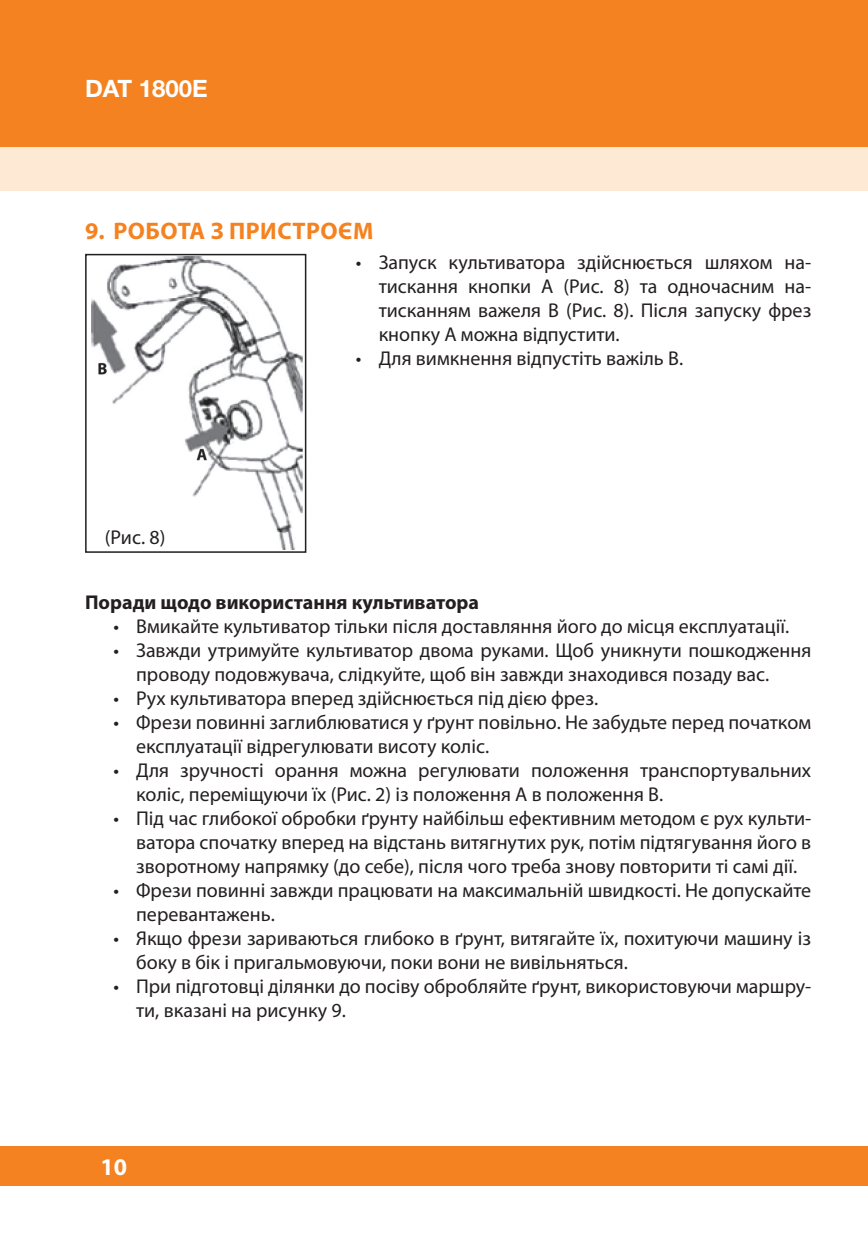
<style>
.page{position:relative;width:868px;height:1248px;background:#fff}
.page>*{position:absolute;margin:0;border:0;box-sizing:border-box;transform-origin:0 0}
.t1{font:700 24px "Myriad Pro";letter-spacing:.02em;color:#f58220}
.t2{font:700 24px "Helvetica Neue Cyr";color:#fff}
.t3{font:700 24px "Myriad Pro";color:#fff}
.t4{font:20px/24px "Myriad Pro";color:#231f20}
.t5{font:700 20px "Myriad Pro";color:#231f20}
</style>
<div class="page">
<div style="left:0;top:0;width:867px;height:147px;background:#f58220"></div>
<div style="left:0;top:1145px;width:867px;height:40px;background:#f58220"></div>
<div style="left:0;top:147px;width:867px;height:44px;background:#fee9d5"></div>
<hr style="left:867px;top:147px;width:1px;height:44px;background:#fee9d5">
<img style="left:91px;top:256px;width:216px;height:293px">
<div style="left:85px;top:254px;width:221px;height:299px;border:2px solid #231f20"></div>
<p class="t2" style="left:85px;top:75px;width:124px">DAT 1800E</p>
<p class="t1" style="left:85px;top:215px;width:290px">9. РОБОТА З ПРИСТРОЄМ</p>
<p class="t4" style="left:105px;top:525px;width:62px">(Рис. 8)</p>
<p class="t4" style="left:378px;top:250px;width:434px;text-align:justify;text-indent:-23px">• Запуск культиватора здійснюється шляхом на&shy;тискання кнопки А (Рис. 8) та одночасним на&shy;тисканням важеля В (Рис. 8). Після запуску фрез кнопку А можна відпустити.</p>
<p class="t4" style="left:356px;top:346px;width:328px">• Для вимкнення відпустіть важіль В.</p>
<p class="t5" style="left:85px;top:589px;width:395px">Поради щодо використання культиватора</p>
<p class="t4" style="left:113px;top:614px;width:677px">• Вмикайте культиватор тільки після доставляння його до місця експлуатації.</p>
<p class="t4" style="left:136px;top:638px;width:676px;text-indent:-23px">• Завжди утримуйте культиватор двома руками. Щоб уникнути пошкодження проводу подовжувача, слідкуйте, щоб він завжди знаходився позаду вас.</p>
<p class="t4" style="left:113px;top:686px;width:486px">• Рух культиватора вперед здійснюється під дією фрез.</p>
<p class="t4" style="left:136px;top:710px;width:676px;text-indent:-23px">• Фрези повинні заглиблюватися у ґрунт повільно. Не забудьте перед початком експлуатації відрегулювати висоту коліс.</p>
<p class="t4" style="left:136px;top:758px;width:676px;text-indent:-23px">• Для зручності орання можна регулювати положення транспортувальних коліс, переміщуючи їх (Рис. 2) із положення А в положення В.</p>
<p class="t4" style="left:136px;top:806px;width:676px;text-align:justify;text-indent:-23px">• Під час глибокої обробки ґрунту найбільш ефективним методом є рух культи&shy;ватора спочатку вперед на відстань витягнутих рук, потім підтягування його в зворотному напрямку (до себе), після чого треба знову повторити ті самі дії.</p>
<p class="t4" style="left:136px;top:878px;width:676px;text-indent:-23px">• Фрези повинні завжди працювати на максимальній швидкості. Не допускайте перевантажень.</p>
<p class="t4" style="left:136px;top:926px;width:676px;text-indent:-23px">• Якщо фрези зариваються глибоко в ґрунт, витягайте їх, похитуючи машину із боку в бік і пригальмовуючи, поки вони не вивільняться.</p>
<p class="t4" style="left:136px;top:974px;width:676px;text-indent:-23px">• При підготовці ділянки до посіву обробляйте ґрунт, використовуючи маршру&shy;ти, вказані на рисунку 9.</p>
<p class="t3" style="left:100px;top:1150px;width:28px">10</p>
</div>
